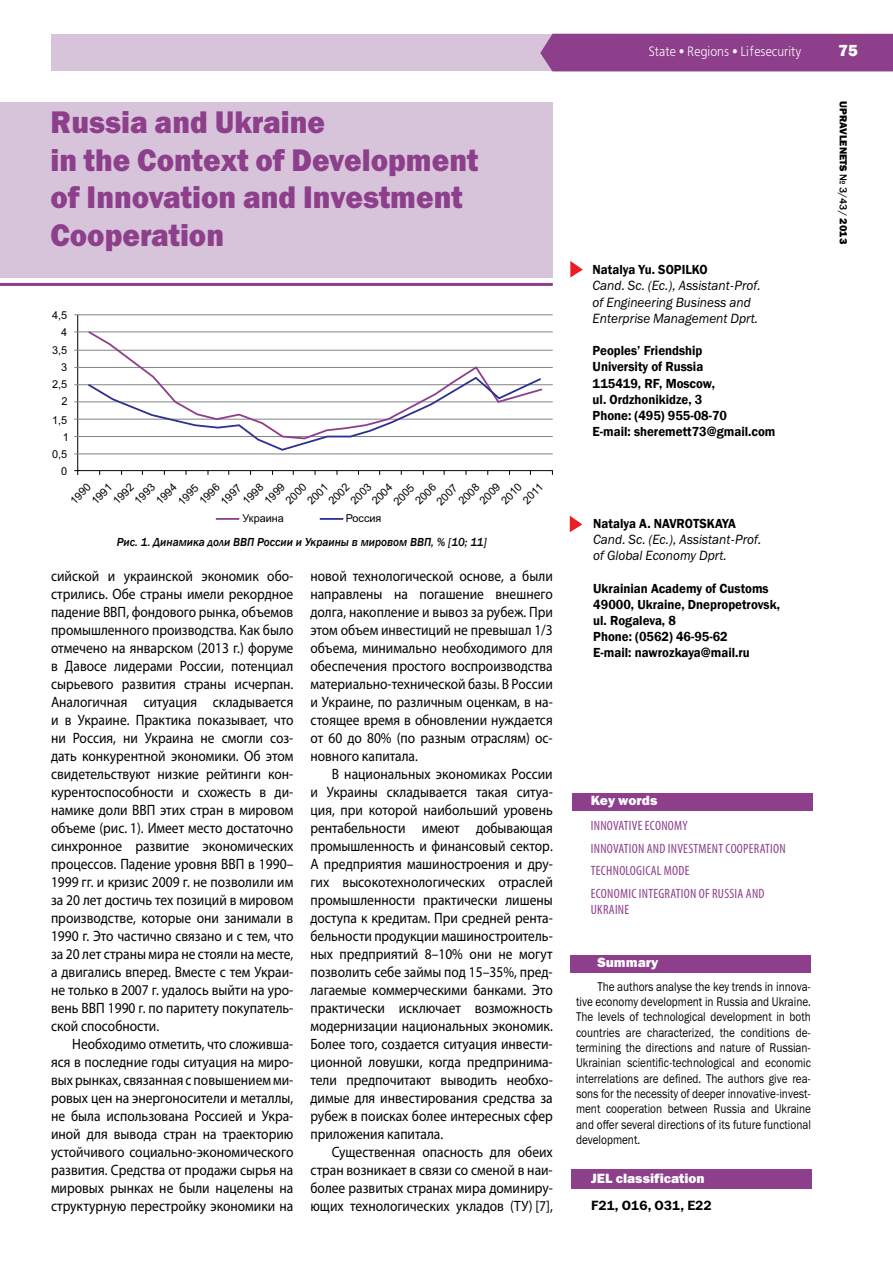
<style>
.page{position:relative;width:893px;height:1263px;background:#fff}
.page>*{position:absolute;margin:0;border:0;box-sizing:border-box;transform-origin:0 0}
.t1{font:31.5px/37.8px "Franklin Gothic Heavy C";color:#8d3f8c;scale:.93 1}
.t2{font:800 16.5px "Franklin Gothic";color:#fff}
.t3{font:15px/18px "Myriad Pro";color:#000;text-align:justify;scale:.9 1}
.t4{font:600 13.5px/16.2px "Franklin Gothic";color:#000;scale:.95 1}
.t5{font:italic 13.5px/16.2px "Franklin Gothic Book C";color:#000;scale:.95 1}
.t6{font:condensed 13.5px/22.5px "Myriad Pro";letter-spacing:.02em;color:#8d3f8c}
.t7{font:13.5px "Franklin Gothic Heavy C";color:#fff}
.t8{font:13.5px "Free Set C";color:#fff;scale:.9 1}
.t9{font:13.5px "Franklin Gothic Demi C";color:#000}
.t10{font:12.75px/15.3px "Franklin Gothic Book C";color:#000;text-align:justify;scale:.85 1}
.t11{font:italic 500 12px "Franklin Gothic";color:#000;scale:.95 1}
.t12{font:10.95px/17.4px "Arial";color:#000;text-align:right}
.t13{font:800 10.5px "Franklin Gothic";color:#000}
.s1{font-weight:500}
.s2{font-family:"Franklin Gothic Heavy C";font-weight:400}
</style>
<div class="page">
<div style="left:51px;top:34px;width:840px;height:37px;background:#d8c4da"></div>
<div style="left:540px;top:34px;width:353px;height:37px;background:#8d3f8c"></div>
<svg style="left:570px;top:516px;width:12px;height:16px"></svg>
<div style="left:572px;top:793px;width:240px;height:18px;background:#8d3f8c"></div>
<div style="left:570px;top:954px;width:240px;height:18px;background:#8d3f8c"></div>
<div style="left:0;top:102px;width:553px;height:176px;background:#d8c4da"></div>
<hr style="left:0;top:283px;width:553px;height:3px;background:#8d3f8c">
<hr style="left:77px;top:315px;width:1px;height:160px;background:#000">
<hr style="left:74px;top:470px;width:479px;height:1px;background:#000">
<hr style="left:74px;top:454px;width:479px;height:1px;background:#808285">
<hr style="left:74px;top:436px;width:479px;height:1px;background:#808285">
<hr style="left:74px;top:419px;width:479px;height:1px;background:#808285">
<hr style="left:74px;top:402px;width:479px;height:1px;background:#808285">
<hr style="left:74px;top:384px;width:479px;height:1px;background:#808285">
<hr style="left:74px;top:367px;width:479px;height:1px;background:#808285">
<hr style="left:74px;top:350px;width:479px;height:1px;background:#808285">
<hr style="left:74px;top:332px;width:479px;height:1px;background:#808285">
<hr style="left:74px;top:314px;width:479px;height:1px;background:#808285">
<svg style="left:86px;top:331px;width:458px;height:141px"></svg>
<svg style="left:86px;top:376px;width:457px;height:144px"></svg>
<svg style="left:570px;top:261px;width:13px;height:16px"></svg>
<div style="left:571px;top:1169px;width:241px;height:19px;background:#8d3f8c"></div>
<h1 class="t1" style="left:50px;top:102px;width:462px">Russia and Ukraine<br>in the Context of Development of Innovation and Investment<br>Cooperation</h1>
<p class="t12" style="left:52px;top:307px;width:17px">4,5<br>4</p>
<p class="t12" style="left:52px;top:342px;width:17px">3,5</p>
<p class="t12" style="left:61px;top:359px;width:8px">3</p>
<p class="t12" style="left:52px;top:376px;width:17px">2,5</p>
<p class="t12" style="left:61px;top:394px;width:8px">2</p>
<p class="t12" style="left:52px;top:412px;width:17px">1,5</p>
<p class="t12" style="left:63px;top:429px;width:8px">1</p>
<p class="t12" style="left:52px;top:446px;width:17px">0,5</p>
<p class="t12" style="left:61px;top:464px;width:8px">0</p>
<p class="t12" style="left:67px;top:497px;width:26px;rotate:-45deg">1990</p>
<p class="t12" style="left:88px;top:497px;width:26px;rotate:-45deg">1991</p>
<p class="t12" style="left:109px;top:497px;width:26px;rotate:-45deg">1992</p>
<p class="t12" style="left:131px;top:497px;width:26px;rotate:-45deg">1993</p>
<p class="t12" style="left:152px;top:497px;width:26px;rotate:-45deg">1994</p>
<p class="t12" style="left:174px;top:498px;width:26px;rotate:-45deg">1995</p>
<p class="t12" style="left:196px;top:497px;width:26px;rotate:-45deg">1996</p>
<p class="t12" style="left:217px;top:498px;width:26px;rotate:-45deg">1997</p>
<p class="t12" style="left:239px;top:497px;width:26px;rotate:-45deg">1998</p>
<p class="t12" style="left:261px;top:497px;width:26px;rotate:-45deg">1999</p>
<p class="t12" style="left:282px;top:497px;width:26px;rotate:-45deg">2000</p>
<p class="t12" style="left:304px;top:497px;width:26px;rotate:-45deg">2001</p>
<p class="t12" style="left:325px;top:497px;width:26px;rotate:-45deg">2002</p>
<p class="t12" style="left:347px;top:497px;width:26px;rotate:-45deg">2003</p>
<p class="t12" style="left:368px;top:497px;width:26px;rotate:-45deg">2004</p>
<p class="t12" style="left:390px;top:498px;width:26px;rotate:-45deg">2005</p>
<p class="t12" style="left:412px;top:497px;width:26px;rotate:-45deg">2006</p>
<p class="t12" style="left:433px;top:498px;width:26px;rotate:-45deg">2007</p>
<p class="t12" style="left:455px;top:497px;width:26px;rotate:-45deg">2008</p>
<p class="t12" style="left:476px;top:497px;width:26px;rotate:-45deg">2009</p>
<p class="t12" style="left:498px;top:497px;width:26px;rotate:-45deg">2010</p>
<p class="t12" style="left:519px;top:496px;width:25px;rotate:-45deg">2011</p>
<p class="t12" style="left:242px;top:510px;width:43px">Украина</p>
<p class="t12" style="left:346px;top:510px;width:37px">Россия</p>
<p class="t11" style="left:117px;top:535px;width:391px">Рис. 1. Динамика доли ВВП России и Украины в мировом ВВП, % [10; 11]</p>
<p class="t3" style="left:51px;top:567px;width:271px">сийской и украинской экономик обо&shy;стрились. Обе страны имели рекордное падение ВВП, фондового рынка, объемов промышленного производства. Как было отмечено на январском (2013 г.) форуме в Давосе лидерами России, потенциал сырьевого развития страны исчерпан.<br>Аналогичная ситуация складывается и в Украине. Практика показывает, что ни Россия, ни Украина не смогли соз&shy;дать конкурентной экономики. Об этом свидетельствуют низкие рейтинги кон&shy;курентоспособности и схожесть в ди&shy;намике доли ВВП этих стран в мировом объеме (рис. 1). Имеет место достаточно синхронное развитие экономических процессов. Падение уровня ВВП в 1990– 1999 гг. и кризис 2009 г. не позволили им за 20 лет достичь тех позиций в мировом производстве, которые они занимали в 1990 г. Это частично связано и с тем, что за 20 лет страны мира не стояли на месте, а двигались вперед. Вместе с тем Украи&shy;не только в 2007 г. удалось выйти на уро&shy;вень ВВП 1990 г. по паритету покупатель&shy;ской способности.</p>
<p class="t3" style="left:51px;top:1035px;width:271px;text-indent:21px">Необходимо отметить, что сложивша&shy;яся в последние годы ситуация на миро&shy;вых рынках, связанная с повышением ми&shy;ровых цен на энергоносители и металлы, не была использована Россией и Укра&shy;иной для вывода стран на траекторию устойчивого социально-экономического развития. Средства от продажи сырья на мировых рынках не были нацелены на структурную перестройку экономики на</p>
<p class="t3" style="left:310px;top:567px;width:271px">новой технологической основе, а были направлены на погашение внешнего долга, накопление и вывоз за рубеж. При этом объем инвестиций не превышал 1/3 объема, минимально необходимого для обеспечения простого воспроизводства материально-технической базы. В России и Украине, по различным оценкам, в на&shy;стоящее время в обновлении нуждается от 60 до 80% (по разным отраслям) ос&shy;новного капитала.</p>
<p class="t3" style="left:310px;top:765px;width:271px;text-indent:21px">В национальных экономиках России и Украины складывается такая ситуа&shy;ция, при которой наибольший уровень рентабельности имеют добывающая промышленность и финансовый сектор.<br>А предприятия машиностроения и дру&shy;гих высокотехнологических отраслей промышленности практически лишены доступа к кредитам. При средней рента&shy;бельности продукции машиностроитель&shy;ных предприятий 8–10% они не могут позволить себе займы под 15–35%, пред&shy;лагаемые коммерческими банками. Это практически исключает возможность модернизации национальных экономик.<br>Более того, создается ситуация инвести&shy;ционной ловушки, когда предпринима&shy;тели предпочитают выводить необхо&shy;димые для инвестирования средства за рубеж в поисках более интересных сфер приложения капитала.</p>
<p class="t3" style="left:310px;top:1143px;width:271px;text-indent:21px">Существенная опасность для обеих стран возникает в связи со сменой в наи&shy;более развитых странах мира доминиру&shy;ющих технологических укладов (ТУ) [7],</p>
<p class="t8" style="left:649px;top:44px;width:171px">State ● Regions ● Lifesecurity</p>
<p class="t4" style="left:593px;top:262px;width:85px">Natalya Yu. Sopil</p>
<p class="t4" style="left:692px;top:262px;width:17px">ko</p>
<p class="t5" style="left:593px;top:278px;width:178px">Cand. Sc. (Ec.), Assistant-Prof. of Engineering Business and<br>Enterprise Management Dprt.</p>
<p class="t4" style="left:593px;top:343px;width:194px">Peoples’ Friendship<br>University of Russia<br>115419, RF, Moscow,<br>ul. Ordzhonikidze, 3<br>Phone: (495) 955-08-70<br>E-mail: sheremett73@gmail.com</p>
<p class="t4" style="left:593px;top:515px;width:82px">Natalya A. Navrots</p>
<p class="t4" style="left:707px;top:515px;width:17px">kaya</p>
<p class="t5" style="left:593px;top:531px;width:178px">Cand. Sc. (Ec.), Assistant-Prof. of Global Economy Dprt.</p>
<p class="t4" style="left:593px;top:580px;width:198px">Ukrainian Academy of Customs<br>49000, Ukraine, Dnepropetrovsk, ul. Rogaleva, 8<br>Phone: (0562) 46-95-62<br>E-mail: nawrozkaya@mail.ru</p>
<p class="t7" style="left:591px;top:793px;width:68px">Key words</p>
<p class="t6" style="left:591px;top:814px;width:196px">INNOVATIVE ECONOMY<br>INNOVATION AND INVESTMENT COOPERATION<br>TECHNOLOGICAL MODE<br>ECONOMIC INTEGRATION OF RUSSIA AND</p>
<p class="t6" style="left:591px;top:898px;width:39px">UKRAINE</p>
<p class="t7" style="left:597px;top:955px;width:63px">Summary</p>
<p class="t10" style="left:576px;top:979px;width:278px;text-indent:21px">The authors analyse the key trends in innova&shy;tive economy development in Russia and Ukraine.<br>The levels of technological development in both countries are characterized, the conditions de&shy;termining the directions and nature of Russian-Ukrainian scientific-technological and economic interrelations are defined. The authors give rea&shy;sons for the necessity of deeper innovative-invest&shy;ment cooperation between Russia and Ukraine and offer several directions of its future functional development.</p>
<p class="t7" style="left:591px;top:1171px;width:115px">JEL classification</p>
<p class="t9" style="left:591px;top:1197px;width:122px">F21, O16, O31, E22</p>
<p class="t2" style="left:838px;top:40px;width:21px">75</p>
<p class="t13" style="left:850px;top:101px;width:145px;rotate:90deg">Upravlenets <span class="s1">№ 3/43/</span> <span class="s2">2013</span></p>
</div>
